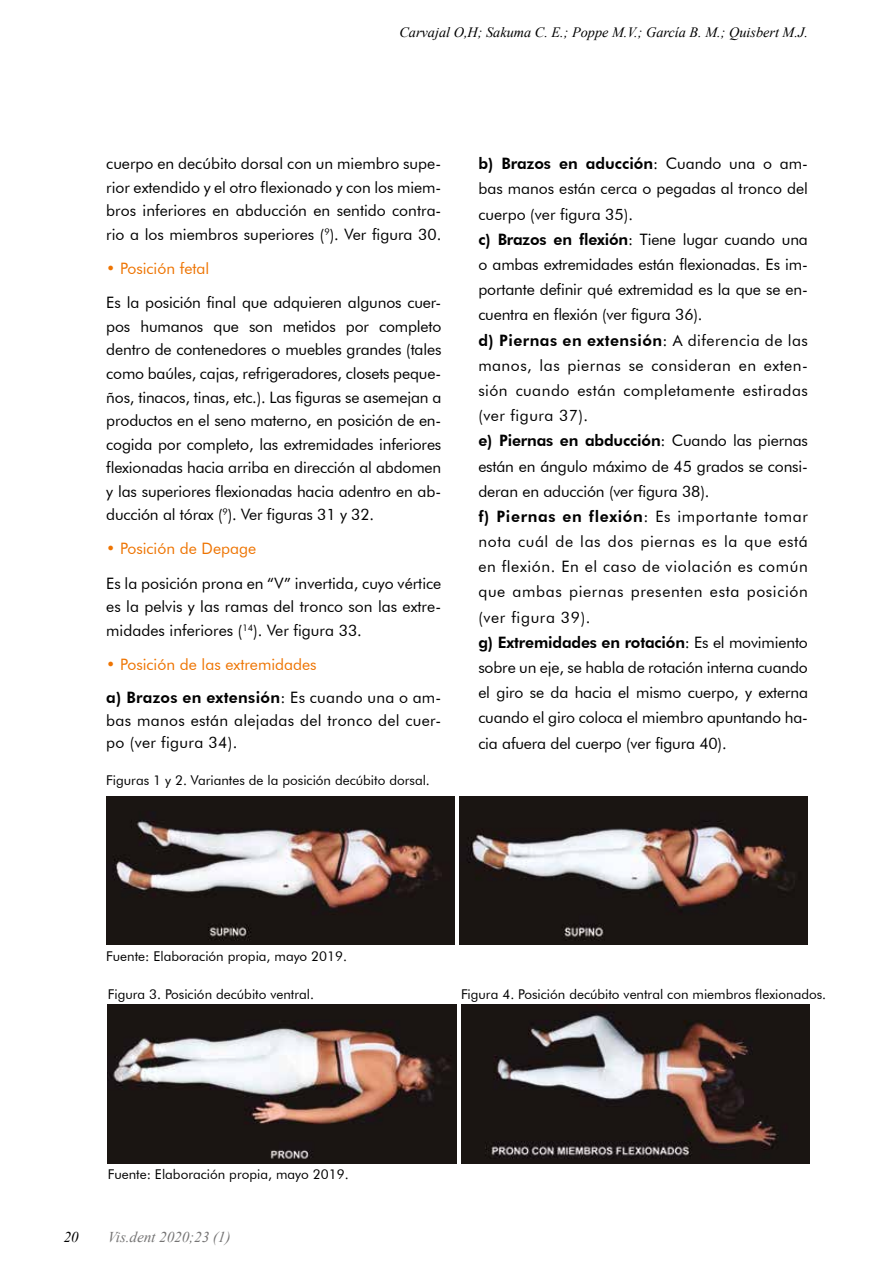
<style>
.page{position:relative;width:893px;height:1263px;background:#fff}
.page>*{position:absolute;margin:0;border:0;box-sizing:border-box;transform-origin:0 0}
.t1{font:15.75px/25.2px "Futura BT";color:#000;text-align:justify}
.t2{font:15.75px/33.2px "Futura BT";color:#ee7402}
.t3{font:15.75px/22.5px "Futura BT";letter-spacing:.02em;color:#000}
.t4{font:italic 15px "Times New Roman";color:#757474}
.t5{font:italic 15px "Times New Roman";color:#000}
.t6{font:italic 14.25px "Times New Roman";color:#000}
.t7{font:13.5px "Futura BT";color:#000}
.s1{font-weight:800;color:#000}
.s2{color:#000}
.s3{font-weight:800}
</style>
<div class="page">
<img style="left:106px;top:796px;width:349px;height:149px">
<img style="left:459px;top:796px;width:349px;height:149px">
<img style="left:108px;top:1005px;width:348px;height:158px">
<img style="left:461px;top:1005px;width:348px;height:158px">
<p class="t6" style="left:399px;top:24px;width:410px">Carvajal O,H; Sakuma C. E.; Poppe M.V.; García B. M.; Quisbert M.J.</p>
<p class="t1" style="left:106px;top:152px;width:337px;line-height:23.5px">cuerpo en decúbito dorsal con un miembro supe&shy;rior extendido y el otro flexionado y con los miem&shy;bros inferiores en abducción en sentido contra&shy;rio a los miembros superiores (<sup>9</sup>). Ver figura 30.</p>
<p class="t2" style="left:106px;top:252px;width:105px">• Posición fetal</p>
<p class="t1" style="left:106px;top:291px;width:337px;line-height:23.5px">Es la posición final que adquieren algunos cuer&shy;pos humanos que son metidos por completo dentro de contenedores o muebles grandes (tales como baúles, cajas, refrigeradores, closets peque&shy;ños, tinacos, tinas, etc.). Las figuras se asemejan a productos en el seno materno, en posición de en&shy;cogida por completo, las extremidades inferiores flexionadas hacia arriba en dirección al abdomen y las superiores flexionadas hacia adentro en ab&shy;ducción al tórax (<sup>9</sup>). Ver figuras 31 y 32.</p>
<p class="t2" style="left:106px;top:532px;width:151px">• Posición de Depage</p>
<p class="t1" style="left:106px;top:571px;width:337px;line-height:23.5px">Es la posición prona en “V” invertida, cuyo vértice es la pelvis y las ramas del tronco son las extre&shy;midades inferiores (<sup>14</sup>). Ver figura 33.</p>
<p class="t2" style="left:106px;top:648px;width:337px">• Posición de las extremidades<br><span class="s1">a) Brazos en extensión</span><span class="s2">: Es cuando una o am-</span></p>
<p class="t3" style="left:106px;top:709px;width:337px">bas manos están alejadas del tronco del cuer&shy;po (ver figura 34).</p>
<p class="t7" style="left:106px;top:772px;width:325px">Figuras 1 y 2. Variantes de la posición decúbito dorsal.</p>
<p class="t1" style="left:478px;top:151px;width:331px;text-align:left"><span class="s3">b) Brazos en aducción</span>: Cuando una o am&shy;bas manos están cerca o pegadas al tronco del cuerpo (ver figura 35).<br><span class="s3">c) Brazos en flexión</span>: Tiene lugar cuando una o ambas extremidades están flexionadas. Es im&shy;portante definir qué extremidad es la que se en&shy;cuentra en flexión (ver figura 36).<br><span class="s3">d) Piernas en extensión</span>: A diferencia de las manos, las piernas se consideran en exten&shy;sión cuando están completamente estiradas (ver figura 37).<br><span class="s3">e) Piernas en abducción</span>: Cuando las piernas están en ángulo máximo de 45 grados se consi&shy;deran en aducción (ver figura 38).<br><span class="s3">f) Piernas en flexión</span>: Es importante tomar nota cuál de las dos piernas es la que está en flexión. En el caso de violación es común que ambas piernas presenten esta posición (ver figura 39).<br><span class="s3">g) Extremidades en rotación</span>: Es el movimiento sobre un eje, se habla de rotación interna cuando el giro se da hacia el mismo cuerpo, y externa cuando el giro coloca el miembro apuntando ha&shy;cia afuera del cuerpo (ver figura 40).</p>
<p class="t7" style="left:106px;top:948px;width:242px">Fuente: Elaboración propia, mayo 2019.</p>
<p class="t7" style="left:108px;top:986px;width:208px">Figura 3. Posición decúbito ventral.</p>
<p class="t7" style="left:461px;top:986px;width:367px">Figura 4. Posición decúbito ventral con miembros flexionados.</p>
<p class="t7" style="left:108px;top:1166px;width:242px">Fuente: Elaboración propia, mayo 2019.</p>
<p class="t5" style="left:64px;top:1228px;width:16px">20</p>
<p class="t4" style="left:108px;top:1229px;width:124px">Vis.dent 2020;23 (1)</p>
</div>
